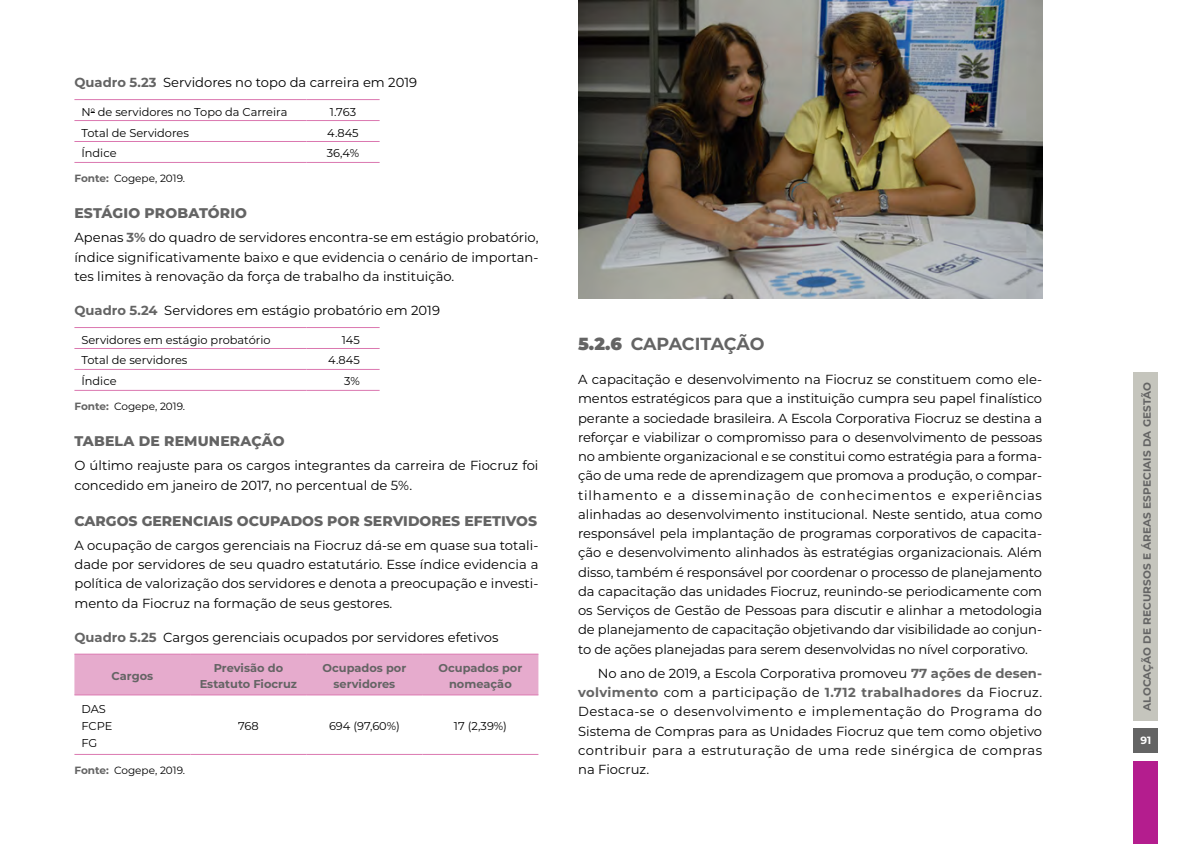
<style>
.page{position:relative;width:1191px;height:844px;background:#fff}
.page>*{position:absolute;margin:0;border:0;box-sizing:border-box;transform-origin:0 0}
.PESO_2{font:700 17.5px "Montserrat";letter-spacing:-.01em;color:#646464}
.PESO_3{font:800 14px "Montserrat";color:#646464}
.TEXTO_sem_entrada{font:13.12px/19.2px "Montserrat";color:#000;text-align:justify}
.TEXTO_com_entrada{font:13.12px/19.2px "Montserrat";letter-spacing:.03em;color:#000;text-align:justify}
.FIGURA_QUADRO{font:13.12px "Montserrat";color:#000}
.TABELA_texto{font:11.38px "Montserrat";color:#000}
.TABELA_cabeço{font:700 11.38px/15.8px "Montserrat";color:#646464;text-align:center}
.FONTE{font:10.5px "Montserrat";color:#000}
.t1{font:700 10.5px "Montserrat";letter-spacing:.01em;color:#646464}
.t2{font:700 10.5px "Montserrat";color:#fff}
.s1{font-weight:700;color:#646464}
.s2{font-weight:900}
</style>
<div class="page">
<div style="left:1133px;top:728px;width:24px;height:25px;background:#646464"></div>
<div style="left:1133px;top:372px;width:25px;height:348px;background:#c5c5bd"></div>
<div style="left:1133px;top:760px;width:25px;height:83px;background:#b41d8e"></div>
<hr style="left:74px;top:120px;width:232px;height:1px;background:#db78b0">
<hr style="left:306px;top:120px;width:73px;height:1px;background:#db78b0">
<hr style="left:74px;top:141px;width:232px;height:1px;background:#db78b0">
<hr style="left:306px;top:141px;width:73px;height:1px;background:#db78b0">
<hr style="left:74px;top:99px;width:232px;height:1px;background:#db78b0">
<hr style="left:306px;top:99px;width:73px;height:1px;background:#db78b0">
<hr style="left:74px;top:162px;width:232px;height:1px;background:#db78b0">
<hr style="left:306px;top:162px;width:73px;height:1px;background:#db78b0">
<hr style="left:74px;top:348px;width:232px;height:1px;background:#db78b0">
<hr style="left:306px;top:348px;width:73px;height:1px;background:#db78b0">
<hr style="left:74px;top:369px;width:232px;height:1px;background:#db78b0">
<hr style="left:306px;top:369px;width:73px;height:1px;background:#db78b0">
<hr style="left:74px;top:327px;width:232px;height:1px;background:#db78b0">
<hr style="left:306px;top:327px;width:73px;height:1px;background:#db78b0">
<hr style="left:74px;top:390px;width:232px;height:1px;background:#db78b0">
<hr style="left:306px;top:390px;width:73px;height:1px;background:#db78b0">
<div style="left:74px;top:654px;width:464px;height:40px;background:#e6abcd"></div>
<hr style="left:190px;top:753px;width:116px;height:1px;background:#db78b0">
<hr style="left:306px;top:753px;width:116px;height:1px;background:#db78b0">
<hr style="left:422px;top:753px;width:116px;height:1px;background:#db78b0">
<hr style="left:74px;top:653px;width:116px;height:1px;background:#db78b0">
<hr style="left:190px;top:653px;width:116px;height:1px;background:#db78b0">
<hr style="left:306px;top:653px;width:116px;height:1px;background:#db78b0">
<hr style="left:422px;top:653px;width:116px;height:1px;background:#db78b0">
<hr style="left:190px;top:694px;width:116px;height:1px;background:#db78b0">
<hr style="left:306px;top:694px;width:116px;height:1px;background:#db78b0">
<hr style="left:422px;top:694px;width:116px;height:1px;background:#db78b0">
<hr style="left:74px;top:694px;width:116px;height:1px;background:#db78b0">
<hr style="left:74px;top:753px;width:116px;height:1px;background:#db78b0">
<img style="left:578px;top:0;width:464px;height:299px">
<p class="FIGURA_QUADRO" style="left:74px;top:73px;width:344px"><span class="s1">Quadro 5.23</span> Servidores no topo da carreira em 2019</p>
<p class="TABELA_texto" style="left:81px;top:104px;width:207px">N<sup>o</sup> de servidores no Topo da Carreira</p>
<p class="TABELA_texto" style="left:330px;top:104px;width:28px">1.763</p>
<p class="TABELA_texto" style="left:81px;top:125px;width:109px">Total de Servidores</p>
<p class="TABELA_texto" style="left:327px;top:125px;width:33px">4.845</p>
<p class="TABELA_texto" style="left:81px;top:145px;width:37px">Índice</p>
<p class="TABELA_texto" style="left:327px;top:145px;width:34px">36,4%</p>
<p class="FONTE" style="left:74px;top:171px;width:112px"><span class="s1">Fonte:</span> Cogepe, 2019.</p>
<p class="PESO_3" style="left:74px;top:203px;width:174px">ESTÁGIO PROBATÓRIO</p>
<p class="TEXTO_sem_entrada" style="left:74px;top:227px;width:465px">Apenas <span class="s1">3%</span> do quadro de servidores encontra-se em estágio probatório, índice significativamente baixo e que evidencia o cenário de importan&shy;tes limites à renovação da força de trabalho da instituição.</p>
<p class="FIGURA_QUADRO" style="left:74px;top:301px;width:367px"><span class="s1">Quadro 5.24</span> Servidores em estágio probatório em 2019</p>
<p class="TABELA_texto" style="left:81px;top:331px;width:191px">Servidores em estágio probatório</p>
<p class="TABELA_texto" style="left:342px;top:331px;width:20px">145</p>
<p class="TABELA_texto" style="left:81px;top:352px;width:108px">Total de servidores</p>
<p class="TABELA_texto" style="left:328px;top:352px;width:33px">4.845</p>
<p class="TABELA_texto" style="left:81px;top:373px;width:37px">Índice</p>
<p class="TABELA_texto" style="left:344px;top:373px;width:17px">3%</p>
<p class="FONTE" style="left:74px;top:399px;width:112px"><span class="s1">Fonte:</span> Cogepe, 2019.</p>
<p class="PESO_3" style="left:74px;top:431px;width:212px">TABELA DE REMUNERAÇÃO</p>
<p class="TEXTO_sem_entrada" style="left:74px;top:455px;width:465px">O último reajuste para os cargos integrantes da carreira de Fiocruz foi concedido em janeiro de 2017, no percentual de 5%.</p>
<p class="PESO_3" style="left:74px;top:510px;width:464px">CARGOS GERENCIAIS OCUPADOS POR SERVIDORES EFETIVOS</p>
<p class="TEXTO_sem_entrada" style="left:74px;top:535px;width:465px">A ocupação de cargos gerenciais na Fiocruz dá-se em quase sua totali&shy;dade por servidores de seu quadro estatutário. Esse índice evidencia a política de valorização dos servidores e denota a preocupação e investi&shy;mento da Fiocruz na formação de seus gestores.</p>
<p class="FIGURA_QUADRO" style="left:74px;top:628px;width:425px"><span class="s1">Quadro 5.25</span> Cargos gerenciais ocupados por servidores efetivos</p>
<p class="TABELA_cabeço" style="left:112px;top:667px;width:43px">Cargos</p>
<p class="TABELA_cabeço" style="left:200px;top:659px;width:99px">Previsão do<br>Estatuto Fiocruz</p>
<p class="TABELA_cabeço" style="left:322px;top:659px;width:85px">Ocupados por servidores</p>
<p class="TABELA_cabeço" style="left:438px;top:659px;width:85px">Ocupados por nomeação</p>
<p class="TABELA_texto" style="left:81px;top:701px;width:26px">DAS</p>
<p class="TABELA_texto" style="left:81px;top:718px;width:32px">FCPE</p>
<p class="TABELA_texto" style="left:81px;top:735px;width:17px">FG</p>
<p class="TABELA_texto" style="left:238px;top:718px;width:22px">768</p>
<p class="TABELA_texto" style="left:329px;top:718px;width:72px">694 (97,60%)</p>
<p class="TABELA_texto" style="left:454px;top:718px;width:54px">17 (2,39%)</p>
<p class="FONTE" style="left:74px;top:763px;width:112px"><span class="s1">Fonte:</span> Cogepe, 2019.</p>
<p class="PESO_2" style="left:578px;top:331px;width:188px"><span class="s2">5.2.6</span> CAPACITAÇÃO</p>
<p class="TEXTO_sem_entrada" style="left:578px;top:369px;width:466px">A capacitação e desenvolvimento na Fiocruz se constituem como ele&shy;mentos estratégicos para que a instituição cumpra seu papel finalístico perante a sociedade brasileira. A Escola Corporativa Fiocruz se destina a reforçar e viabilizar o compromisso para o desenvolvimento de pessoas no ambiente organizacional e se constitui como estratégia para a forma&shy;ção de uma rede de aprendizagem que promova a produção, o compar&shy;tilhamento e a disseminação de conhecimentos e experiências alinhadas ao desenvolvimento institucional. Neste sentido, atua como responsável pela implantação de programas corporativos de capacita&shy;ção e desenvolvimento alinhados às estratégias organizacionais. Além disso, também é responsável por coordenar o processo de planejamento da capacitação das unidades Fiocruz, reunindo-se periodicamente com os Serviços de Gestão de Pessoas para discutir e alinhar a metodologia de planejamento de capacitação objetivando dar visibilidade ao conjun&shy;to de ações planejadas para serem desenvolvidas no nível corporativo.</p>
<p class="TEXTO_com_entrada" style="left:578px;top:663px;width:465px;text-indent:20px">No ano de 2019, a Escola Corporativa promoveu <span class="s1">77 ações de desen&shy;volvimento</span> com a participação de <span class="s1">1.712 trabalhadores</span> da Fiocruz.<br>Destaca-se o desenvolvimento e implementação do Programa do Sistema de Compras para as Unidades Fiocruz que tem como objetivo contribuir para a estruturação de uma rede sinérgica de compras na Fiocruz.</p>
<p class="t1" style="left:1139px;top:710px;width:330px;rotate:-90deg">ALOCAÇÃO DE RECURSOS E ÁREAS ESPECIAIS DA GESTÃO</p>
<p class="t2" style="left:1140px;top:732px;width:12px">91</p>
</div>
